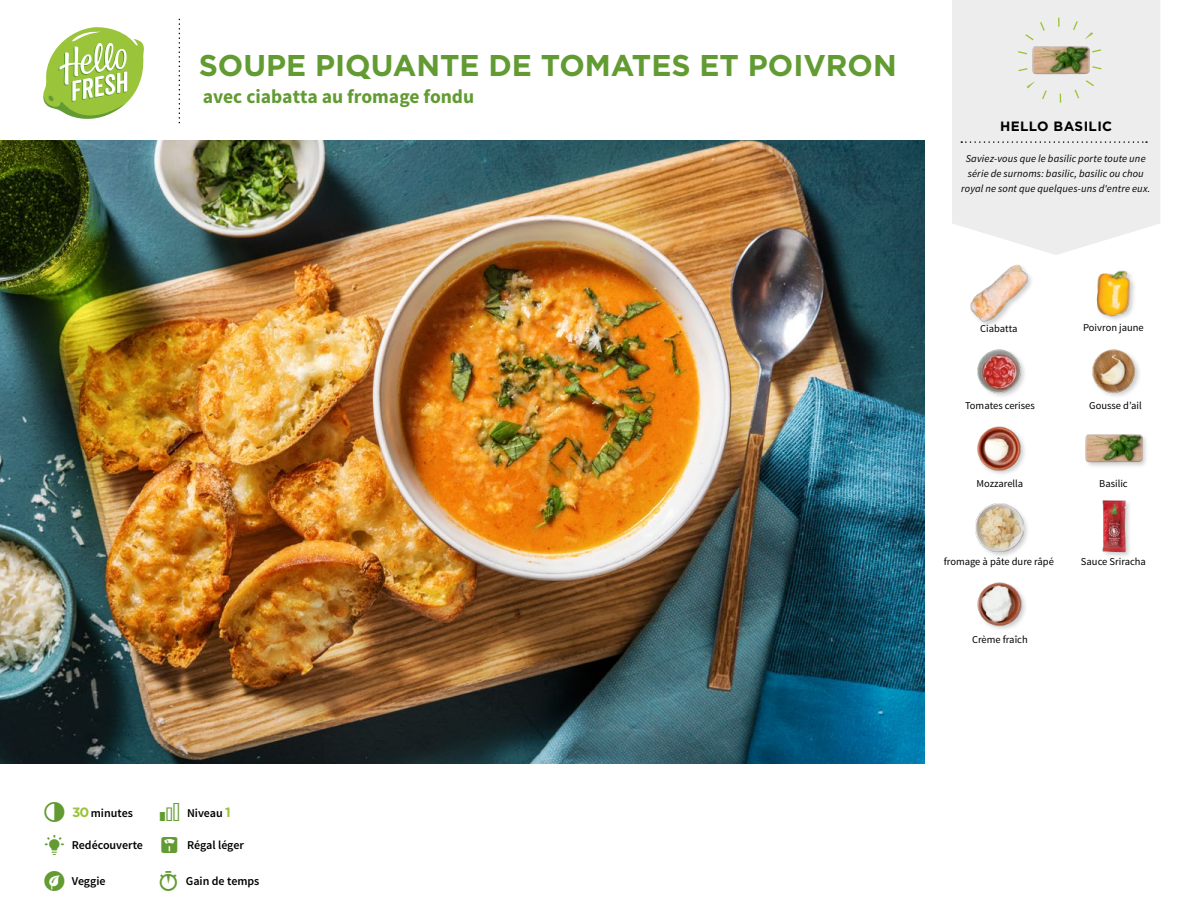
<style>
.page{position:relative;width:1188px;height:918px;background:#fff}
.page>*{position:absolute;margin:0;border:0;box-sizing:border-box;transform-origin:0 0}
.t1{font:700 30px "Gotham";color:#619b31}
.t2{font:700 19.5px "Source Sans Pro";color:#619b31}
.t3{font:700 13.5px "Gotham";letter-spacing:.03em;color:#000}
.t4{font:600 12px "Source Sans Pro";color:#000}
.t5{font:italic 10.5px/14.7px "Source Sans Pro";letter-spacing:.01em;color:#000;text-align:center}
.t6{font:10.5px "Source Sans Pro";color:#000}
.s1{font-family:"Gotham";font-weight:700;font-size:13.5px;color:#9ac43a}
</style>
<div class="page">
<svg style="left:43px;top:27px;width:101px;height:92px"></svg>
<div style="left:1101px;top:499px;width:32px;height:60px;background:#fbfbfb"></div>
<img style="left:1102px;top:500px;width:27px;height:55px">
<div style="left:974px;top:502px;width:56px;height:56px;background:#000;opacity:.2"></div>
<img style="left:975px;top:503px;width:48px;height:48px">
<img style="left:0;top:141px;width:925px;height:622px">
<div style="left:1085px;top:433px;width:63px;height:37px;background:#000;opacity:.2"></div>
<img style="left:1085px;top:433px;width:57px;height:37px">
<img style="left:977px;top:426px;width:48px;height:48px">
<img style="left:977px;top:349px;width:48px;height:48px">
<img style="left:1092px;top:349px;width:48px;height:48px">
<img style="left:1096px;top:270px;width:39px;height:50px">
<div style="left:970px;top:264px;width:64px;height:64px;background:#000;opacity:.2"></div>
<img style="left:970px;top:265px;width:57px;height:57px">
<img style="left:977px;top:582px;width:49px;height:47px">
<svg style="left:952px;top:0;width:208px;height:255px;background:#eeeeed"></svg>
<svg style="left:961px;top:141px;width:186px;height:2px"></svg>
<div style="left:1017px;top:18px;width:85px;height:85px;border:9px dashed #9ac43a;border-radius:50%"></div>
<svg style="left:179px;top:18px;width:746px;height:124px"></svg>
<img style="left:1032px;top:31px;width:57px;height:58px">
<h1 class="t1" style="left:199px;top:45px;width:700px">SOUPE PIQUANTE DE TOMATES ET POIVRON</h1>
<h2 class="t2" style="left:203px;top:84px;width:273px">avec ciabatta au fromage fondu</h2>
<p class="t3" style="left:1000px;top:117px;width:114px">HELLO BASILIC</p>
<p class="t5" style="left:961px;top:152px;width:191px">Saviez-vous que le basilic porte toute une série de surnoms: basilic, basilic ou chou royal ne sont que quelques-uns d'entre eux.</p>
<p class="t6" style="left:980px;top:322px;width:39px">Ciabatta</p>
<p class="t6" style="left:1083px;top:321px;width:62px">Poivron jaune</p>
<p class="t6" style="left:965px;top:399px;width:71px">Tomates cerises</p>
<p class="t6" style="left:1089px;top:399px;width:54px">Gousse d’ail</p>
<p class="t6" style="left:977px;top:477px;width:48px">Mozzarella</p>
<p class="t6" style="left:1099px;top:477px;width:30px">Basilic</p>
<p class="t6" style="left:944px;top:555px;width:112px">fromage à pâte dure râpé</p>
<p class="t6" style="left:1081px;top:555px;width:67px">Sauce Sriracha</p>
<p class="t6" style="left:972px;top:633px;width:57px">Crème fraîch</p>
<p class="t4" style="left:72px;top:805px;width:62px"><span class="s1">30</span> minutes</p>
<p class="t4" style="left:187px;top:805px;width:45px">Niveau <span class="s1">1</span></p>
<p class="t4" style="left:72px;top:838px;width:73px">Redécouverte</p>
<p class="t4" style="left:187px;top:838px;width:58px">Régal léger</p>
<p class="t4" style="left:72px;top:874px;width:35px">Veggie</p>
<p class="t4" style="left:186px;top:874px;width:75px">Gain de temps</p>
</div>
